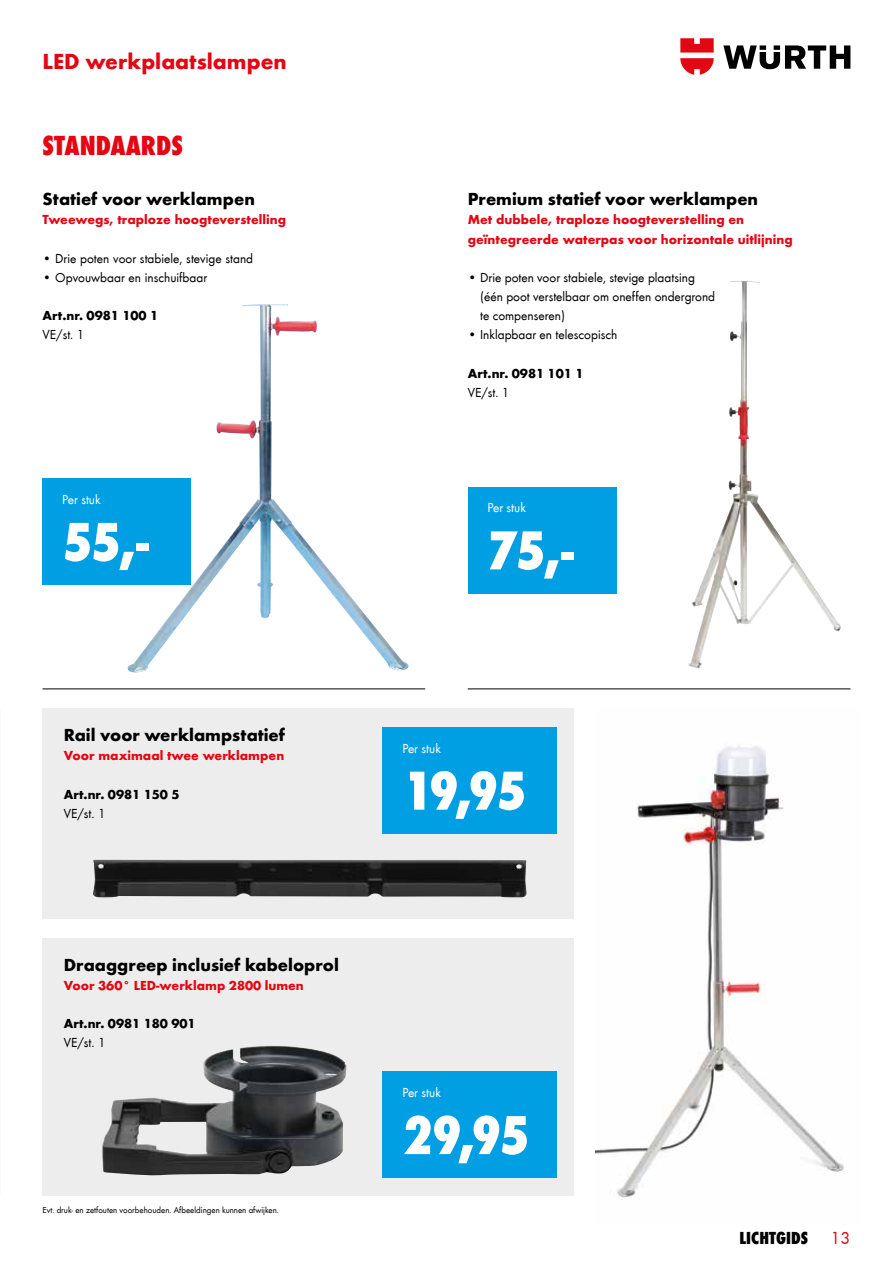
<style>
.page{position:relative;width:893px;height:1263px;background:#fff}
.page>*{position:absolute;margin:0;border:0;box-sizing:border-box;transform-origin:0 0}
.t1{font:57px "Wuerth Extra Bold Cond Caps";letter-spacing:-.04em;color:#fff}
.t2{font:800 condensed 28.5px "Wuerth";color:#e30613}
.t3{font:700 22.5px "Wuerth";color:#e30613}
.t4{font:700 18px "Wuerth";color:#000}
.t5{font:800 condensed 18px "Wuerth";color:#000}
.t6{font:18px "Wuerth";color:#e30613}
.t7{font:13.5px/19.2px "Wuerth";color:#000}
.t8{font:700 13.5px/19.2px "Wuerth";color:#e30613}
.t9{font:700 13.5px "Wuerth";color:#000}
.t10{font:13.5px "Wuerth";color:#fff}
.t11{font:9px "Wuerth";color:#000}
</style>
<div class="page">
<svg style="left:723px;top:45px;width:127px;height:24px"></svg>
<svg style="left:680px;top:38px;width:34px;height:37px"></svg>
<div style="left:43px;top:708px;width:531px;height:210px;background:#ededed"></div>
<div style="left:43px;top:938px;width:531px;height:258px;background:#ededed"></div>
<img style="left:128px;top:304px;width:281px;height:369px">
<div style="left:43px;top:478px;width:148px;height:107px;background:#009fe3"></div>
<img style="left:688px;top:281px;width:54px;height:387px">
<div style="left:468px;top:487px;width:149px;height:106px;background:#009fe3"></div>
<img style="left:93px;top:859px;width:434px;height:39px">
<div style="left:383px;top:727px;width:174px;height:106px;background:#009fe3"></div>
<div style="left:383px;top:1071px;width:174px;height:107px;background:#009fe3"></div>
<img style="left:102px;top:1046px;width:245px;height:129px">
<img style="left:595px;top:745px;width:249px;height:455px">
<hr style="left:43px;top:689px;width:382px;height:1px;background:#000">
<hr style="left:468px;top:689px;width:382px;height:1px;background:#000">
<h3 class="t3" style="left:43px;top:45px;width:246px">LED werkplaatslampen</h3>
<h2 class="t2" style="left:43px;top:125px;width:142px">STANDAARDS</h2>
<h3 class="t4" style="left:43px;top:186px;width:214px">Statief voor werklampen</h3>
<p class="t8" style="left:43px;top:209px;width:245px">Tweewegs, traploze hoogteverstelling</p>
<p class="t7" style="left:43px;top:248px;width:212px">• Drie poten voor stabiele, stevige stand</p>
<p class="t7" style="left:43px;top:267px;width:166px">• Opvouwbaar en inschuifbaar</p>
<p class="t9" style="left:43px;top:306px;width:117px">Art.nr. 0981 100 1</p>
<p class="t7" style="left:43px;top:324px;width:43px">VE/st. 1</p>
<p class="t10" style="left:62px;top:490px;width:40px">Per stuk</p>
<h1 class="t1" style="left:62px;top:502px;width:88px">55,-</h1>
<h3 class="t4" style="left:64px;top:722px;width:223px">Rail voor werklampstatief</h3>
<p class="t8" style="left:64px;top:745px;width:222px">Voor maximaal twee werklampen</p>
<p class="t9" style="left:64px;top:784px;width:117px">Art.nr. 0981 150 5</p>
<p class="t7" style="left:64px;top:803px;width:43px">VE/st. 1</p>
<h3 class="t4" style="left:64px;top:951px;width:277px">Draaggreep inclusief kabeloprol</h3>
<p class="t8" style="left:64px;top:975px;width:242px">Voor 360° LED-werklamp 2800 lumen</p>
<p class="t9" style="left:64px;top:1014px;width:133px">Art.nr. 0981 180 901</p>
<p class="t7" style="left:64px;top:1032px;width:43px">VE/st. 1</p>
<p class="t11" style="left:43px;top:1204px;width:238px">Evt. druk- en zetfouten voorbehouden. Afbeeldingen kunnen afwijken.</p>
<h3 class="t4" style="left:468px;top:186px;width:292px">Premium statief voor werklampen</h3>
<p class="t8" style="left:468px;top:209px;width:326px">Met dubbele, traploze hoogteverstelling en geïntegreerde waterpas voor horizontale uitlijning</p>
<p class="t7" style="left:480px;top:267px;width:237px;text-indent:-12px">• Drie poten voor stabiele, stevige plaatsing (één poot verstelbaar om oneffen ondergrond te compenseren)</p>
<p class="t7" style="left:468px;top:324px;width:151px">• Inklapbaar en telescopisch</p>
<p class="t9" style="left:468px;top:363px;width:117px">Art.nr. 0981 101 1</p>
<p class="t7" style="left:468px;top:382px;width:43px">VE/st. 1</p>
<p class="t10" style="left:487px;top:499px;width:40px">Per stuk</p>
<h1 class="t1" style="left:487px;top:510px;width:87px">75,-</h1>
<p class="t10" style="left:402px;top:739px;width:40px">Per stuk</p>
<h1 class="t1" style="left:402px;top:750px;width:126px">19,95</h1>
<p class="t10" style="left:402px;top:1083px;width:40px">Per stuk</p>
<h1 class="t1" style="left:402px;top:1095px;width:129px">29,95</h1>
<h3 class="t5" style="left:740px;top:1225px;width:70px">LICHTGIDS</h3>
<h3 class="t6" style="left:830px;top:1225px;width:21px">13</h3>
</div>
